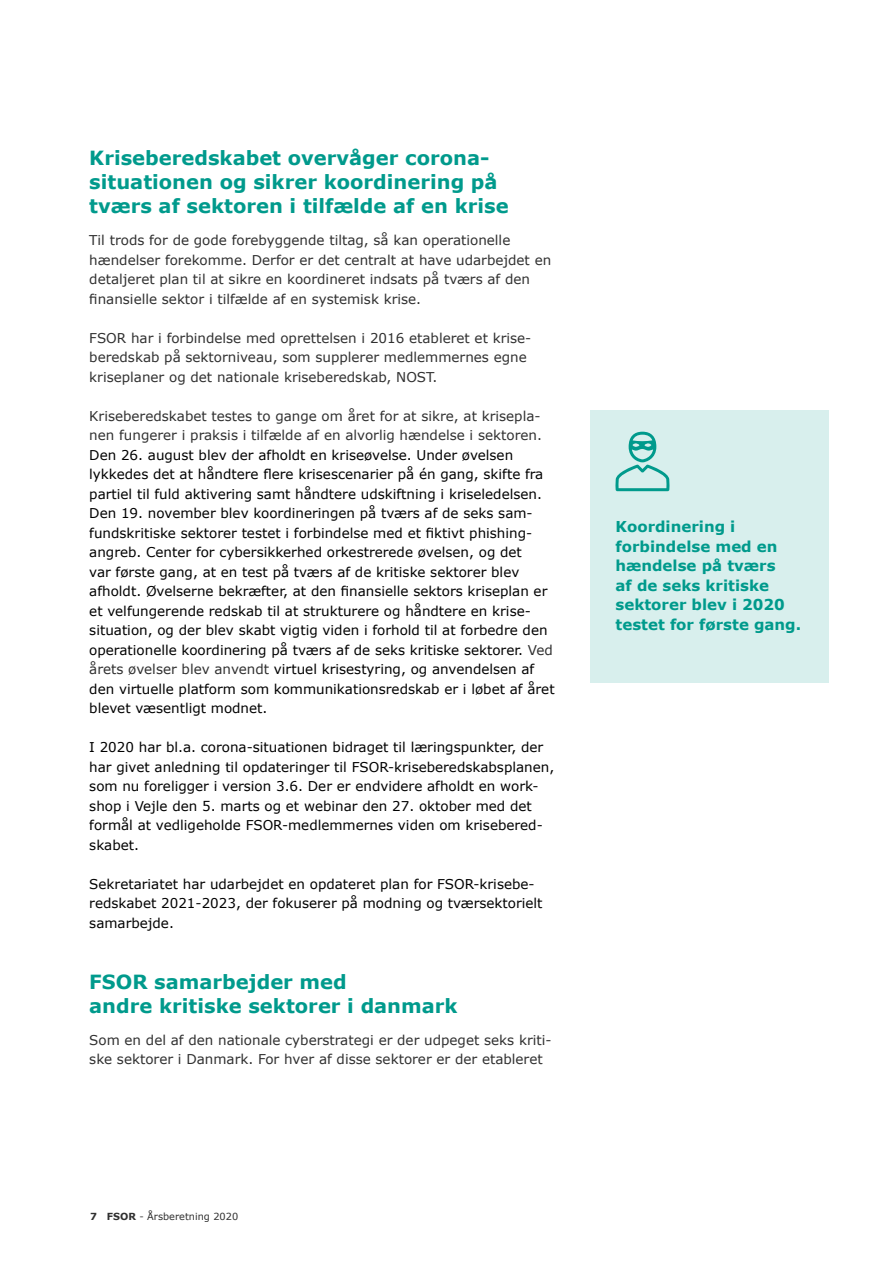
<style>
.page{position:relative;width:893px;height:1263px;background:#fff}
.page>*{position:absolute;margin:0;border:0;box-sizing:border-box;transform-origin:0 0}
.H1_-_Fsor_3_linjer{font:700 19.5px/24px "Verdana";color:#009a8c}
.H1_-_Fsor_2_linjer{font:700 19.5px/24px "Verdana";color:#009a8c}
.ikon_tekst{font:700 15px/19.5px "Verdana";color:#009a8c}
.Brøed_-_Fsor{font:13.5px/19.5px "Verdana";color:#000}
.Brøed_-_Fsor-2{font:13.5px/19.5px "Verdana";color:#303030}
.t1{font:9.75px "Verdana";color:#303030}
.s1{color:#303030}
.s2{font-weight:700}
</style>
<div class="page">
<div style="left:590px;top:410px;width:238px;height:273px;background:#d8efed"></div>
<svg style="left:615px;top:432px;width:55px;height:59px"></svg>
<p class="H1_-_Fsor_3_linjer" style="left:89px;top:145px;width:421px">Kriseberedskabet overvåger corona&shy;situationen og sikrer koordinering på tværs af sektoren i tilfælde af en krise</p>
<p class="Brøed_-_Fsor-2" style="left:89px;top:230px;width:463px">Til trods for de gode forebyggende tiltag, så kan operationelle hændelser forekomme. Derfor er det centralt at have udarbejdet en detaljeret plan til at sikre en koordineret indsats på tværs af den finansielle sektor i tilfælde af en systemisk krise.</p>
<p class="Brøed_-_Fsor-2" style="left:89px;top:328px;width:443px">FSOR har i forbindelse med oprettelsen i 2016 etableret et krise&shy;beredskab på sektorniveau, som supplerer medlemmernes egne kriseplaner og det nationale kriseberedskab, NOST.</p>
<p class="Brøed_-_Fsor" style="left:89px;top:406px;width:467px"><span class="s1">Kriseberedskabet testes to gange om året for at sikre, at krisepla&shy;nen fungerer i praksis i tilfælde af en alvorlig hændelse i sektoren.<br></span>Den 26. august blev der afholdt en kriseøvelse. Under øvelsen lykkedes det at håndtere flere krisescenarier på én gang, skifte fra partiel til fuld aktivering samt håndtere udskiftning i kriseledelsen.<br>Den 19. november blev koordineringen på tværs af de seks sam&shy;fundskritiske sektorer testet i forbindelse med et fiktivt phishing&shy;angreb. Center for cybersikkerhed orkestrerede øvelsen, og det<br>var første gang, at en test på tværs af de kritiske sektorer blev afholdt. Øvelserne bekræfter, at den finansielle sektors kriseplan er et velfungerende redskab til at strukturere og håndtere en krise&shy;situation, og der blev skabt vigtig viden i forhold til at forbedre den operationelle koordinering på tværs af de seks kritiske sektorer. <span class="s1">Ved årets øvelser blev anvendt</span> virtuel krisestyring, og anvendelsen af den virtuelle platform som kommunikationsredskab er i løbet af året blevet væsentligt modnet.</p>
<p class="Brøed_-_Fsor" style="left:89px;top:737px;width:466px">I 2020 har bl.a. corona-situationen bidraget til læringspunkter, der har givet anledning til opdateringer til FSOR-kriseberedskabsplanen, som nu foreligger i version 3.6. Der er endvidere afholdt en work&shy;shop i Vejle den 5. marts og et webinar den 27. oktober med det formål at vedligeholde FSOR-medlemmernes viden om krisebered&shy;skabet.</p>
<p class="Brøed_-_Fsor" style="left:89px;top:874px;width:455px">Sekretariatet har udarbejdet en opdateret plan for FSOR-krisebe&shy;redskabet 2021-2023, der fokuserer på modning og tværsektorielt samarbejde.</p>
<p class="H1_-_Fsor_2_linjer" style="left:89px;top:970px;width:370px">FSOR samarbejder med<br>andre kritiske sektorer i danmark</p>
<p class="Brøed_-_Fsor-2" style="left:89px;top:1030px;width:464px">Som en del af den nationale cyberstrategi er der udpeget seks kriti&shy;ske sektorer i Danmark. For hver af disse sektorer er der etableret</p>
<p class="t1" style="left:90px;top:1210px;width:150px"><span class="s2">7 FSOR</span> - Årsberetning 2020</p>
<p class="ikon_tekst" style="left:615px;top:517px;width:187px">Koordinering i forbindelse med en hændelse på tværs<br>af de seks kritiske sektorer blev i 2020 testet for første gang.</p>
</div>
